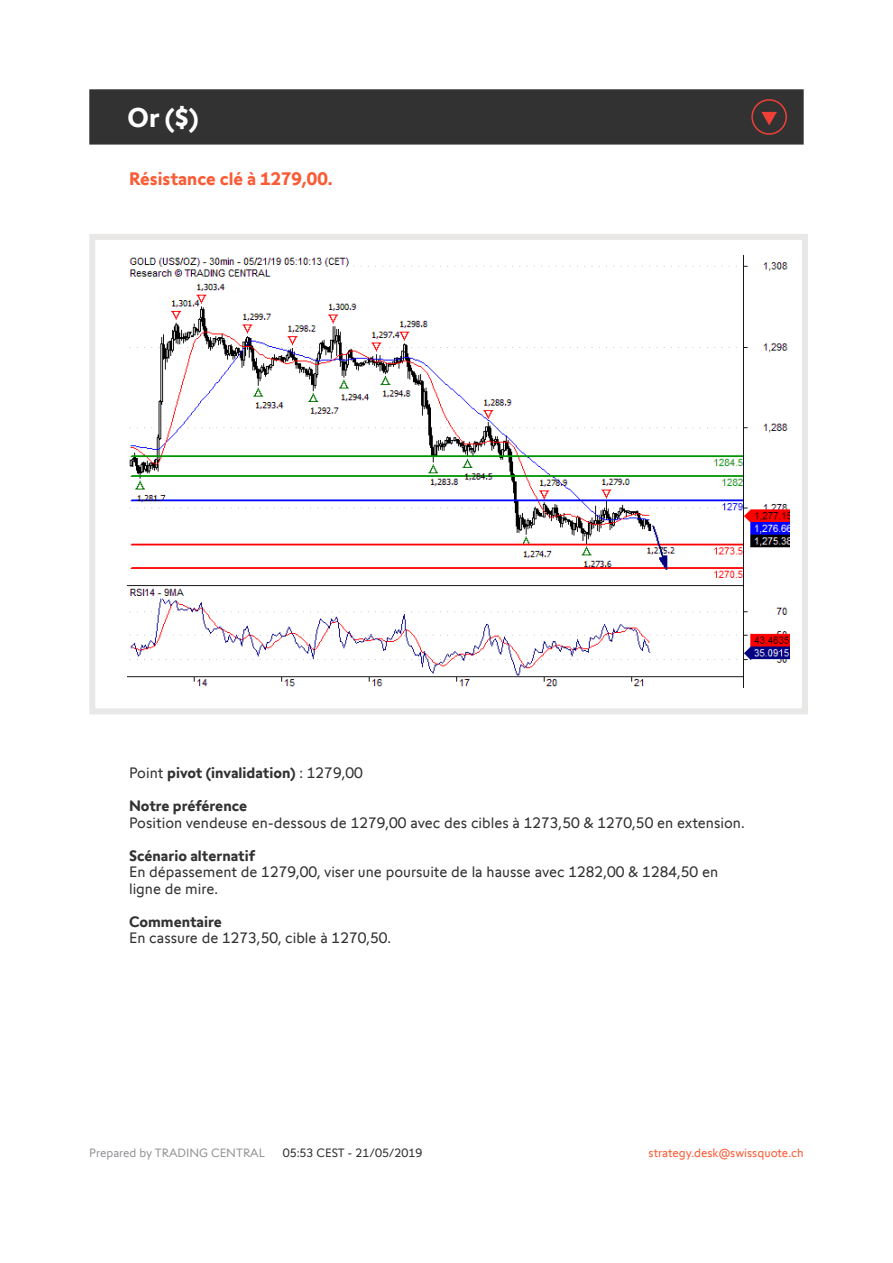
<style>
.page{position:relative;width:893px;height:1263px;background:#fff}
.page>*{position:absolute;margin:0;border:0;box-sizing:border-box;transform-origin:0 0}
.t1{font:700 27px "Swissquote CT";color:#fff}
.t2{font:700 18px "Swissquote CT";color:#fa5b35}
.t3{font:15px/16.5px "Swissquote CT";color:#323232}
.t4{font:700 15px "Swissquote CT";color:#323232}
.t5{font:12px "Swissquote CT";color:#fa5b35}
.t6{font:12px "Swissquote CT";color:#939598}
.t7{font:12px "Swissquote CT";color:#323232}
.s1{font-weight:400}
</style>
<div class="page">
<div style="left:89px;top:234px;width:719px;height:480px;border:6px solid #e9e8e7"></div>
<div style="left:89px;top:89px;width:715px;height:56px;background:#323232;border:2px solid #323232"></div>
<img style="left:128px;top:255px;width:661px;height:432px">
<svg style="left:751px;top:99px;width:36px;height:36px"></svg>
<h1 class="t1" style="left:128px;top:101px;width:73px">Or ($)</h1>
<p class="t2" style="left:129px;top:168px;width:205px">Résistance clé à 1279,00.</p>
<p class="t4" style="left:129px;top:764px;width:235px"><span class="s1">Point</span> pivot (invalidation) <span class="s1">: 1279,00</span></p>
<p class="t4" style="left:129px;top:797px;width:120px">Notre préférence</p>
<p class="t3" style="left:129px;top:814px;width:617px">Position vendeuse en-dessous de 1279,00 avec des cibles à 1273,50 &amp; 1270,50 en extension.</p>
<p class="t4" style="left:129px;top:846px;width:127px">Scénario alternatif</p>
<p class="t3" style="left:129px;top:864px;width:591px">En dépassement de 1279,00, viser une poursuite de la hausse avec 1282,00 &amp; 1284,50 en ligne de mire.</p>
<p class="t4" style="left:129px;top:912px;width:94px">Commentaire</p>
<p class="t3" style="left:129px;top:930px;width:264px">En cassure de 1273,50, cible à 1270,50.</p>
<p class="t6" style="left:89px;top:1145px;width:177px">Prepared by TRADING CENTRAL</p>
<p class="t7" style="left:283px;top:1145px;width:141px">05:53 CEST - 21/05/2019</p>
<p class="t5" style="left:649px;top:1145px;width:157px">strategy.desk@swissquote.ch</p>
</div>
